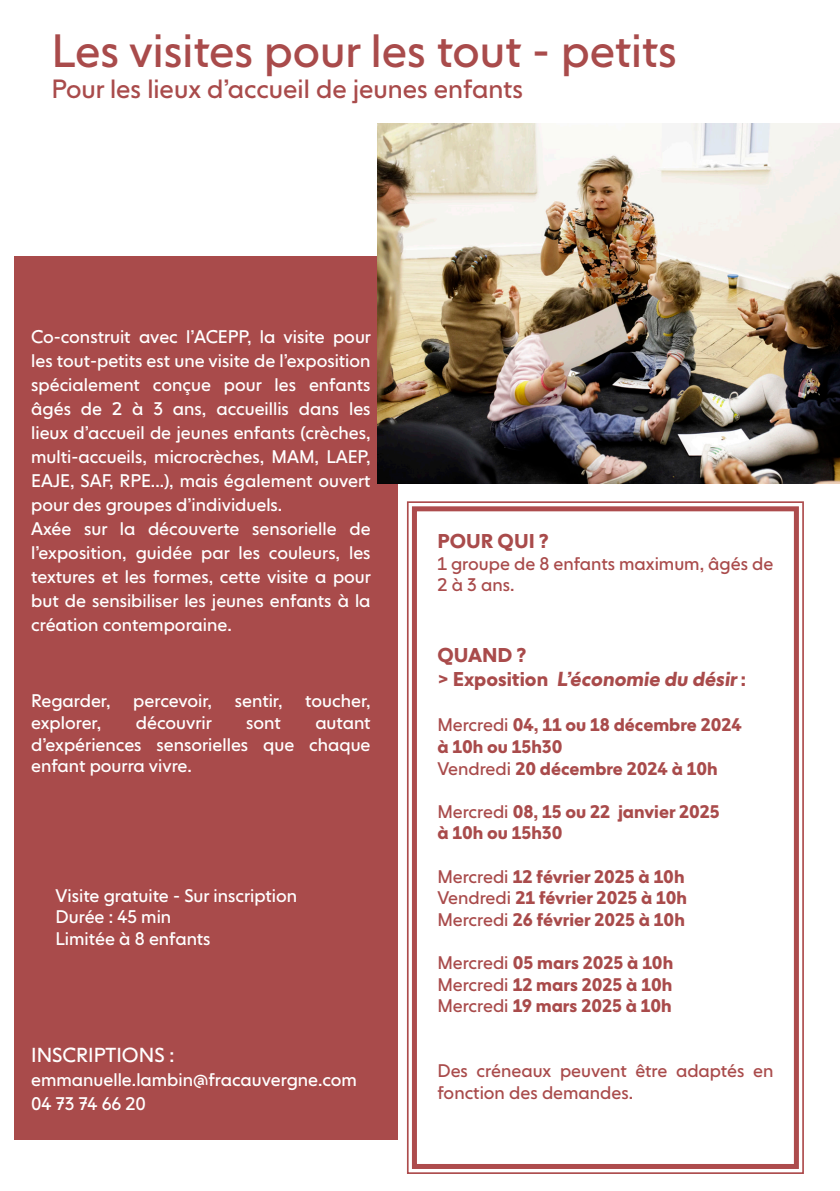
<style>
.page{position:relative;width:840px;height:1191px;background:#fff}
.page>*{position:absolute;margin:0;border:0;box-sizing:border-box;transform-origin:0 0}
.t1{font:46px "NEXT";color:#a94b4b}
.t2{font:26px "NEXT";color:#a94b4b}
.t3{font:700 20px "NEXT";color:#a94b4b}
.t4{font:20px "NEXT";color:#fff}
.t5{font:700 19.6px "NEXT";color:#a94b4b}
.t6{font:18px/24px "NEXT";color:#fff;text-align:justify}
.t7{font:700 18px "NEXT";color:#a94b4b}
.t8{font:18px/21.6px "NEXT";color:#a94b4b}
.s1{font-size:19.6px}
.s2{font-weight:400}
</style>
<div class="page">
<div style="left:14px;top:257px;width:383px;height:883px;background:#a94b4b"></div>
<img style="left:377px;top:123px;width:462px;height:360px">
<svg style="left:407px;top:501px;width:397px;height:673px"></svg>
<div style="left:411px;top:506px;width:387px;height:663px;border:5px solid #ad4c4d"></div>
<p class="t1" style="left:52px;top:23px;width:626px">Les visites pour les tout - petits</p>
<p class="t2" style="left:52px;top:73px;width:472px">Pour les lieux d’accueil de jeunes enfants</p>
<p class="t6" style="left:31px;top:324px;width:341px">Co-construit avec l’ACEPP, la visite pour les tout-petits est une visite de l’exposition spécialement conçue pour les enfants âgés de 2 à 3 ans, accueillis dans les lieux d’accueil de jeunes enfants (crèches, multi-accueils, microcrèches, MAM, LAEP, EAJE, SAF, RPE...), mais également ouvert pour des groupes d’individuels.</p>
<p class="t6" style="left:31px;top:516px;width:341px">Axée sur la découverte sensorielle de l’exposition, guidée par les couleurs, les textures et les formes, cette visite a pour but de sensibiliser les jeunes enfants à la création contemporaine.</p>
<p class="t5" style="left:437px;top:529px;width:113px">POUR QUI ?</p>
<p class="t8" style="left:437px;top:552px;width:337px">1 groupe de 8 enfants maximum, âgés de<br>2 à 3 ans.</p>
<p class="t6" style="left:31px;top:689px;width:81px">Regarder,</p>
<p class="t6" style="left:133px;top:689px;width:80px">percevoir,</p>
<p class="t6" style="left:235px;top:689px;width:49px">sentir,</p>
<p class="t6" style="left:305px;top:689px;width:67px">toucher,</p>
<p class="t6" style="left:31px;top:711px;width:71px">explorer,</p>
<p class="t6" style="left:136px;top:711px;width:77px">découvrir</p>
<p class="t6" style="left:246px;top:711px;width:36px">sont</p>
<p class="t6" style="left:31px;top:712px;width:341px;line-height:21.6px;text-indent:284px">autant d’expériences sensorielles que chaque enfant pourra vivre.</p>
<p class="t6" style="left:56px;top:883px;width:243px">Visite gratuite - Sur inscription</p>
<p class="t6" style="left:56px;top:905px;width:117px">Durée : 45 min</p>
<p class="t6" style="left:56px;top:927px;width:156px">Limitée à 8 enfants</p>
<p class="t4" style="left:31px;top:1043px;width:144px">INSCRIPTIONS :</p>
<p class="t6" style="left:31px;top:1068px;width:327px">emmanuelle.lambin@fracauvergne.com</p>
<p class="t6" style="left:31px;top:1092px;width:116px">04 73 74 66 20</p>
<p class="t5" style="left:437px;top:643px;width:90px">QUAND ?</p>
<p class="t3" style="left:437px;top:667px;width:310px"><span class="s1">&gt; Exposition</span> L’économie du désir <span class="s1">:</span></p>
<p class="t7" style="left:437px;top:714px;width:306px"><span class="s2">Mercredi</span> 04, 11 ou 18 décembre 2024</p>
<p class="t7" style="left:437px;top:736px;width:126px">à 10h ou 15h30</p>
<p class="t7" style="left:437px;top:757px;width:282px"><span class="s2">Vendredi</span> 20 décembre 2024 à 10h</p>
<p class="t7" style="left:437px;top:800px;width:284px"><span class="s2">Mercredi</span> 08, 15 ou 22 janvier 2025</p>
<p class="t7" style="left:437px;top:822px;width:126px">à 10h ou 15h30</p>
<p class="t7" style="left:437px;top:865px;width:248px"><span class="s2">Mercredi</span> 12 février 2025 à 10h</p>
<p class="t7" style="left:437px;top:887px;width:251px"><span class="s2">Vendredi</span> 21 février 2025 à 10h</p>
<p class="t7" style="left:437px;top:908px;width:249px"><span class="s2">Mercredi</span> 26 février 2025 à 10h</p>
<p class="t7" style="left:437px;top:952px;width:237px"><span class="s2">Mercredi</span> 05 mars 2025 à 10h</p>
<p class="t7" style="left:437px;top:973px;width:236px"><span class="s2">Mercredi</span> 12 mars 2025 à 10h</p>
<p class="t7" style="left:437px;top:995px;width:236px"><span class="s2">Mercredi</span> 19 mars 2025 à 10h</p>
<p class="t8" style="left:437px;top:1060px;width:337px">Des créneaux peuvent être adaptés en fonction des demandes.</p>
</div>
